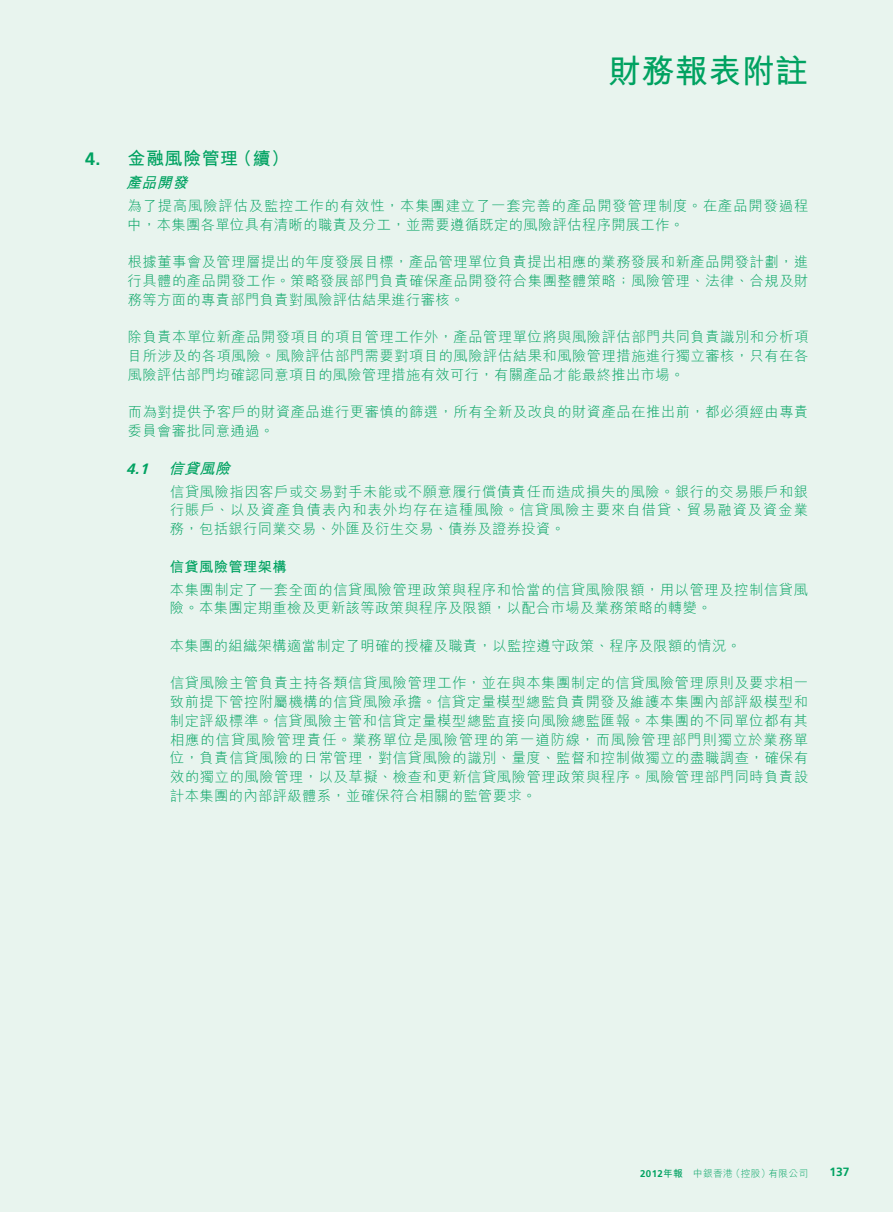
<style>
.page{position:relative;width:893px;height:1212px;background:#fff}
.page>*{position:absolute;margin:0;border:0;box-sizing:border-box;transform-origin:0 0}
.t1{font:33px "M Hei HK Bold E Ten B5 H";letter-spacing:.015em;color:#00a261}
.t2{font:18px "M Hei HK Bold E Ten B5 H";letter-spacing:.03em;color:#00a261}
.t3{font:italic 15px "M Hei HK Bold E Ten B5 H";color:#00a261}
.t4{font:14.25px/18.8px "M Hei HK Light E Ten B5 H";letter-spacing:.03em;color:#00a261;text-align:justify}
.t5{font:14.25px/18.8px "M Hei HK Light E Ten B5 H";letter-spacing:.065em;color:#00a261}
.t6{font:14.25px "M Hei HK Bold E Ten B5 H";letter-spacing:.03em;color:#00a261}
.t7{font:700 12px "Frutiger LT Std";color:#00a261}
.t8{font:9.75px "M Hei HK Light E Ten B5 H";letter-spacing:.03em;color:#00a261}
.s1{font-family:"Frutiger LT Std";font-weight:700}
.s2{font-family:"M Hei HK Bold E Ten B5 H"}
</style>
<div class="page">
<div style="left:0;top:0;width:892px;height:1212px;background:#e8f4ee"></div>
<h1 class="t1" style="left:608px;top:58px;width:202px">財務報表附註</h1>
<p class="t2" style="left:85px;top:152px;width:206px"><span class="s1">4.</span> 金融風險管理（續）</p>
<p class="t3" style="left:126px;top:177px;width:67px">產品開發</p>
<p class="t5" style="left:128px;top:198px;width:682px">為了提高風險評估及監控工作的有效性，本集團建立了一套完善的產品開發管理制度。在產品開發過程中，本集團各單位具有清晰的職責及分工，並需要遵循既定的風險評估程序開展工作。</p>
<p class="t4" style="left:128px;top:255px;width:682px">根據董事會及管理層提出的年度發展目標，產品管理單位負責提出相應的業務發展和新產品開發計劃，進行具體的產品開發工作。策略發展部門負責確保產品開發符合集團整體策略；風險管理、法律、合規及財務等方面的專責部門負責對風險評估結果進行審核。</p>
<p class="t4" style="left:128px;top:330px;width:682px">除負責本單位新產品開發項目的項目管理工作外，產品管理單位將與風險評估部門共同負責識別和分析項目所涉及的各項風險。風險評估部門需要對項目的風險評估結果和風險管理措施進行獨立審核，只有在各風險評估部門均確認同意項目的風險管理措施有效可行，有關產品才能最終推出市場。</p>
<p class="t4" style="left:128px;top:405px;width:682px">而為對提供予客戶的財資產品進行更審慎的篩選，所有全新及改良的財資產品在推出前，都必須經由專責委員會審批同意通過。</p>
<p class="t3" style="left:126px;top:462px;width:105px"><span class="s1">4.1</span> 信貸風險</p>
<p class="t4" style="left:170px;top:484px;width:640px">信貸風險指因客戶或交易對手未能或不願意履行償債責任而造成損失的風險。銀行的交易賬戶和銀行賬戶、以及資產負債表內和表外均存在這種風險。信貸風險主要來自借貸、貿易融資及資金業務，包括銀行同業交易、外匯及衍生交易、債券及證券投資。</p>
<p class="t6" style="left:170px;top:561px;width:118px">信貸風險管理架構</p>
<p class="t4" style="left:170px;top:582px;width:639px">本集團制定了一套全面的信貸風險管理政策與程序和恰當的信貸風險限額，用以管理及控制信貸風險。本集團定期重檢及更新該等政策與程序及限額，以配合市場及業務策略的轉變。</p>
<p class="t4" style="left:170px;top:638px;width:572px">本集團的組織架構適當制定了明確的授權及職責，以監控遵守政策、程序及限額的情況。</p>
<p class="t4" style="left:170px;top:676px;width:640px">信貸風險主管負責主持各類信貸風險管理工作，並在與本集團制定的信貸風險管理原則及要求相一致前提下管控附屬機構的信貸風險承擔。信貸定量模型總監負責開發及維護本集團內部評級模型和制定評級標準。信貸風險主管和信貸定量模型總監直接向風險總監匯報。本集團的不同單位都有其相應的信貸風險管理責任。業務單位是風險管理的第一道防線，而風險管理部門則獨立於業務單位，負責信貸風險的日常管理，對信貸風險的識別、量度、監督和控制做獨立的盡職調查，確保有效的獨立的風險管理，以及草擬、檢查和更新信貸風險管理政策與程序。風險管理部門同時負責設計本集團的內部評級體系，並確保符合相關的監管要求。</p>
<p class="t8" style="left:640px;top:1169px;width:169px"><span class="s1">2012</span><span class="s2">年報</span>　中銀香港（控股）有限公司</p>
<p class="t7" style="left:829px;top:1165px;width:22px">137</p>
</div>
